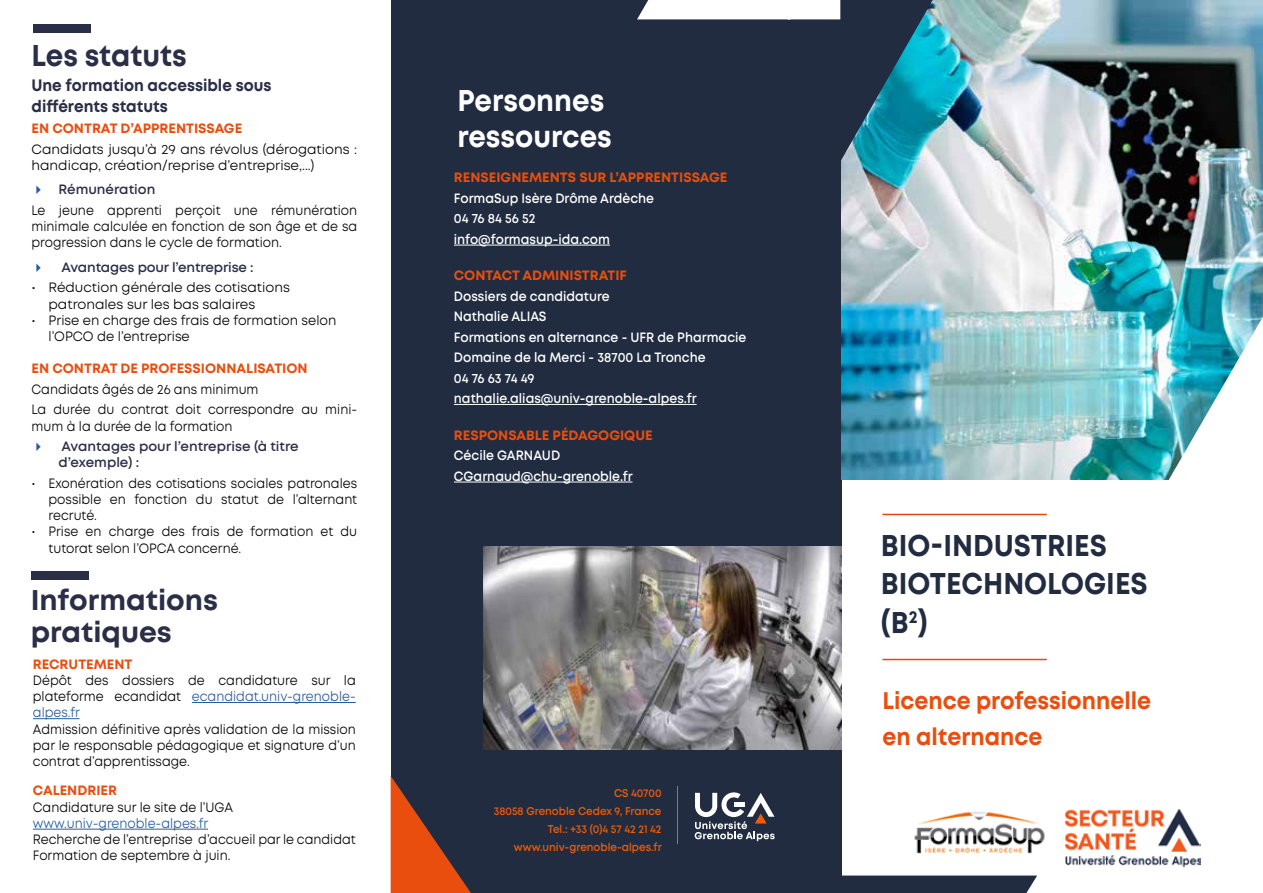
<style>
.page{position:relative;width:1263px;height:893px;background:#fff}
.page>*{position:absolute;margin:0;border:0;box-sizing:border-box;transform-origin:0 0}
.t1{font:700 30px/38.5px "Mont";color:#212c41;scale:.93 1}
.t2{font:700 30px/36px "Mont";color:#fff;scale:.93 1}
.t3{font:700 30px "Mont";color:#2a2e46;scale:.93 1}
.t4{font:700 28.5px/31.5px "Mont";color:#2a2e46}
.t5{font:700 24px/35.5px "Mont";color:#e94e0f;scale:.93 1}
.t6{font:700 16.5px/21px "Mont";color:#2a2e46;scale:.93 1}
.t7{font:13.5px/16.2px "Mont";color:#000;text-align:justify;scale:.93 1}
.t8{font:600 13.5px/20.4px "Mont";color:#fff;scale:.93 1}
.t9{font:700 13.5px "Mont";color:#e94e0f}
.t10{font:13.5px/16.2px "Mont";color:#000}
.t11{font:600 13.5px/16.2px "Mont";letter-spacing:-.005em;color:#2a2e46}
.t12{font:13.5px/16.2px "Mont";color:#000;scale:.96 1}
.t13{font:13.5px "Mont";color:#275b9b;scale:.93 1}
.t14{font:600 11.25px/18px "Mont";color:#f25c05;text-align:right;scale:.93 1}
.s1{color:#275b9b}
</style>
<div class="page">
<div style="left:391px;top:0;width:450px;height:893px;background:#212c41"></div>
<hr style="left:882px;top:514px;width:165px;height:1px;background:#e84610">
<hr style="left:882px;top:659px;width:165px;height:1px;background:#e84610">
<svg style="left:695px;top:792px;width:80px;height:49px"></svg>
<hr style="left:677px;top:786px;width:1px;height:57px;background:#f25c05">
<img style="left:841px;top:0;width:422px;height:479px">
<img style="left:1167px;top:317px;width:96px;height:163px">
<svg style="left:841px;top:875px;width:196px;height:18px;background:#2d374b"></svg>
<img style="left:1065px;top:809px;width:135px;height:59px">
<hr style="left:192px;top:702px;width:164px;height:1px;background:#275b9b">
<hr style="left:33px;top:718px;width:47px;height:1px;background:#275b9b">
<hr style="left:33px;top:829px;width:175px;height:1px;background:#275b9b">
<svg style="left:391px;top:776px;width:80px;height:117px"></svg>
<svg style="left:637px;top:0;width:305px;height:162px"></svg>
<hr style="left:454px;top:245px;width:156px;height:1px;background:#fff">
<hr style="left:454px;top:404px;width:243px;height:1px;background:#fff">
<hr style="left:454px;top:482px;width:178px;height:1px;background:#fff">
<img style="left:483px;top:546px;width:358px;height:203px">
<img style="left:914px;top:811px;width:131px;height:43px">
<div style="left:33px;top:24px;width:58px;height:9px;background:#2a2e46"></div>
<div style="left:31px;top:571px;width:57px;height:9px;background:#2a2e46"></div>
<h1 class="t3" style="left:32px;top:36px;width:168px">Les statuts</h1>
<p class="t6" style="left:32px;top:75px;width:260px">Une formation accessible sous différents statuts</p>
<p class="t9" style="left:32px;top:120px;width:212px">EN CONTRAT D’APPRENTISSAGE</p>
<p class="t10" style="left:32px;top:141px;width:327px">Candidats jusqu’à 29 ans révolus (dérogations : handicap, création/reprise d’entreprise,...)</p>
<p class="t11" style="left:59px;top:182px;width:98px">Rémunération</p>
<p class="t7" style="left:32px;top:202px;width:352px">Le jeune apprenti perçoit une rémunération minimale calculée en fonction de son âge et de sa progression dans le cycle de formation.</p>
<p class="t11" style="left:62px;top:259px;width:194px">Avantages pour l’entreprise :</p>
<p class="t10" style="left:49px;top:280px;width:243px;text-indent:-17px">• Réduction générale des cotisations patronales sur les bas salaires</p>
<p class="t12" style="left:49px;top:312px;width:301px;text-indent:-17px">• Prise en charge des frais de formation selon l’OPCO de l’entreprise</p>
<p class="t9" style="left:32px;top:360px;width:278px">EN CONTRAT DE PROFESSIONNALISATION</p>
<p class="t7" style="left:32px;top:379px;width:352px;line-height:20.4px">Candidats âgés de 26 ans minimum<br>La durée du contrat doit correspondre au mini-</p>
<p class="t7" style="left:32px;top:418px;width:218px">mum à la durée de la formation</p>
<p class="t11" style="left:59px;top:438px;width:242px">Avantages pour l’entreprise (à titre d’exemple) :</p>
<p class="t7" style="left:49px;top:475px;width:333px;text-indent:-17px">• Exonération des cotisations sociales patronales possible en fonction du statut de l’alternant recruté.</p>
<p class="t7" style="left:49px;top:524px;width:333px;text-indent:-17px">• Prise en charge des frais de formation et du tutorat selon l’OPCA concerné.</p>
<h2 class="t4" style="left:31px;top:584px;width:189px">Informations pratiques</h2>
<p class="t9" style="left:33px;top:655px;width:101px">RECRUTEMENT</p>
<p class="t7" style="left:33px;top:672px;width:349px">Dépôt des dossiers de candidature sur la plateforme ecandidat <span class="s1">ecandidat.univ-grenoble&shy;alpes.fr</span></p>
<p class="t7" style="left:33px;top:721px;width:349px">Admission définitive après validation de la mission par le responsable pédagogique et signature d’un contrat d’apprentissage.</p>
<p class="t9" style="left:33px;top:782px;width:86px">CALENDRIER</p>
<p class="t7" style="left:33px;top:799px;width:217px">Candidature sur le site de l’UGA</p>
<p class="t13" style="left:33px;top:814px;width:190px">www.univ-grenoble-alpes.fr</p>
<p class="t7" style="left:33px;top:831px;width:349px">Recherche de l’entreprise d’accueil par le candidat<br>Formation de septembre à juin.</p>
<h1 class="t2" style="left:457px;top:83px;width:168px">Personnes ressources</h1>
<p class="t9" style="left:454px;top:169px;width:275px">RENSEIGNEMENTS SUR L’APPRENTISSAGE</p>
<p class="t8" style="left:454px;top:188px;width:217px">FormaSup Isère Drôme Ardèche<br>04 76 84 56 52 info@formasup-ida.com</p>
<p class="t9" style="left:454px;top:267px;width:174px">CONTACT ADMINISTRATIF</p>
<p class="t8" style="left:454px;top:286px;width:316px">Dossiers de candidature<br>Nathalie ALIAS<br>Formations en alternance - UFR de Pharmacie<br>Domaine de la Merci - 38700 La Tronche<br>04 76 63 74 49 nathalie.alias@univ-grenoble-alpes.fr</p>
<p class="t9" style="left:454px;top:426px;width:200px">RESPONSABLE PÉDAGOGIQUE</p>
<p class="t8" style="left:454px;top:445px;width:194px">Cécile GARNAUD<br>CGarnaud@chu-grenoble.fr</p>
<p class="t14" style="left:494px;top:784px;width:182px">CS 40700<br>38058 Grenoble Cedex 9, France<br>Tel.: +33 (0)4 57 42 21 42 www.univ-grenoble-alpes.fr</p>
<h1 class="t1" style="left:881px;top:526px;width:288px">BIO-INDUSTRIES<br>BIOTECHNOLOGIES (B<sup>2</sup>)</h1>
<h3 class="t5" style="left:882px;top:683px;width:291px">Licence professionnelle en alternance</h3>
</div>
